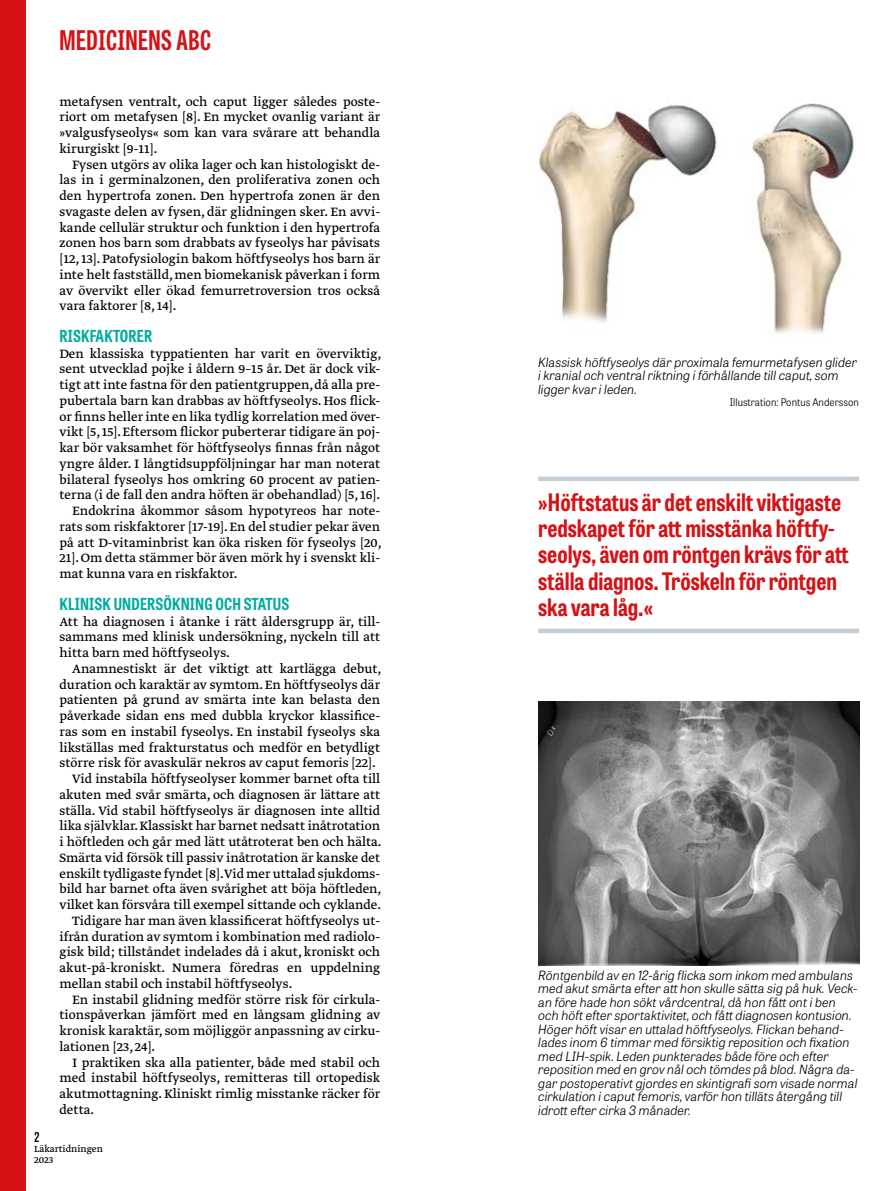
<style>
.page{position:relative;width:893px;height:1191px;background:#fff}
.page>*{position:absolute;margin:0;border:0;box-sizing:border-box;transform-origin:0 0}
.t1{font:700 27px "Tablet Gothic Compressed";letter-spacing:.02em;color:#d51317}
.t2{font:700 24px/26.2px "Tablet Gothic Condensed";color:#d51317}
.t3{font:700 16.5px "Tablet Gothic Condensed";letter-spacing:.01em;color:#00aba0}
.t4{font:14.25px/15.8px "Greta Text Pro Regular Min";color:#000;text-align:justify}
.t5{font:600 13.5px "Tablet Gothic Condensed";color:#000}
.t6{font:italic 300 12.75px/13.5px "Tablet Gothic";color:#000}
.t7{font:300 10.5px "Tablet Gothic Narrow";letter-spacing:.005em;color:#000}
.t8{font:10.5px/10.5px "Greta Text Pro";color:#000}
</style>
<div class="page">
<div style="left:0;top:0;width:26px;height:1191px;background:#d51317"></div>
<div style="left:538px;top:476px;width:321px;height:5px;background:#c4ced4"></div>
<div style="left:538px;top:628px;width:321px;height:5px;background:#c4ced4"></div>
<img style="left:538px;top:702px;width:321px;height:263px">
<img style="left:539px;top:103px;width:315px;height:231px">
<h1 class="t1" style="left:60px;top:22px;width:153px">MEDICINENS ABC</h1>
<p class="t4" style="left:60px;top:94px;width:322px">metafysen ventralt, och caput ligger således poste&shy;riort om metafysen [8]. En mycket ovanlig variant är »valgusfyseolys« som kan vara svårare att behandla kirurgiskt [9-11].</p>
<p class="t4" style="left:60px;top:157px;width:322px;text-indent:13px">Fysen utgörs av olika lager och kan histologiskt de&shy;las in i germinalzonen, den proliferativa zonen och den hypertrofa zonen. Den hypertrofa zonen är den svagaste delen av fysen, där glidningen sker. En avvi&shy;kande cellulär struktur och funktion i den hypertrofa zonen hos barn som drabbats av fyseolys har påvisats [12, 13]. Patofysiologin bakom höftfyseolys hos barn är inte helt fastställd, men biomekanisk påverkan i form av övervikt eller ökad femurretroversion tros också vara faktorer [8, 14].</p>
<p class="t3" style="left:60px;top:324px;width:94px">RISKFAKTORER</p>
<p class="t4" style="left:60px;top:346px;width:324px">Den klassiska typpatienten har varit en överviktig,</p>
<p class="t4" style="left:60px;top:362px;width:322px">sent utvecklad pojke i åldern 9–15 år. Det är dock vik-</p>
<p class="t4" style="left:60px;top:377px;width:322px">tigt att inte fastna för den patientgruppen, då alla pre-</p>
<p class="t4" style="left:60px;top:393px;width:322px">pubertala barn kan drabbas av höftfyseolys. Hos flick-</p>
<p class="t4" style="left:60px;top:409px;width:322px">or finns heller inte en lika tydlig korrelation med över-</p>
<p class="t4" style="left:60px;top:425px;width:322px">vikt [5, 15]. Eftersom flickor puberterar tidigare än poj-</p>
<p class="t4" style="left:60px;top:440px;width:322px">kar bör vaksamhet för höftfyseolys finnas från något</p>
<p class="t4" style="left:60px;top:456px;width:322px">yngre ålder. I långtidsuppföljningar har man noterat</p>
<p class="t4" style="left:60px;top:472px;width:322px">bilateral fyseolys hos omkring 60 procent av patien-</p>
<p class="t4" style="left:60px;top:488px;width:322px">terna (i de fall den andra höften är obehandlad) [5, 16].</p>
<p class="t4" style="left:72px;top:503px;width:309px">Endokrina åkommor såsom hypotyreos har note-</p>
<p class="t4" style="left:60px;top:519px;width:322px">rats som riskfaktorer [17-19]. En del studier pekar även</p>
<p class="t4" style="left:60px;top:535px;width:324px">på att D-vitaminbrist kan öka risken för fyseolys [20,</p>
<p class="t4" style="left:60px;top:551px;width:322px">21]. Om detta stämmer bör även mörk hy i svenskt kli-</p>
<p class="t4" style="left:60px;top:566px;width:180px">mat kunna vara en riskfaktor.</p>
<p class="t3" style="left:60px;top:592px;width:231px">KLINISK UNDERSÖKNING OCH STATUS</p>
<p class="t4" style="left:60px;top:614px;width:322px">Att ha diagnosen i åtanke i rätt åldersgrupp är, till&shy;sammans med klinisk undersökning, nyckeln till att hitta barn med höftfyseolys.</p>
<p class="t4" style="left:72px;top:661px;width:311px">Anamnestiskt är det viktigt att kartlägga debut,</p>
<p class="t4" style="left:60px;top:677px;width:322px">duration och karaktär av symtom. En höftfyseolys där</p>
<p class="t4" style="left:60px;top:692px;width:322px">patienten på grund av smärta inte kan belasta den</p>
<p class="t4" style="left:60px;top:708px;width:322px">påverkade sidan ens med dubbla kryckor klassifice-</p>
<p class="t4" style="left:60px;top:724px;width:322px">ras som en instabil fyseolys. En instabil fyseolys ska</p>
<p class="t4" style="left:60px;top:740px;width:322px">likställas med frakturstatus och medför en betydligt</p>
<p class="t4" style="left:60px;top:755px;width:318px">större risk för avaskulär nekros av caput femoris [22].</p>
<p class="t4" style="left:72px;top:771px;width:309px">Vid instabila höftfyseolyser kommer barnet ofta till</p>
<p class="t4" style="left:60px;top:787px;width:322px">akuten med svår smärta, och diagnosen är lättare att</p>
<p class="t4" style="left:60px;top:803px;width:322px">ställa. Vid stabil höftfyseolys är diagnosen inte alltid</p>
<p class="t4" style="left:60px;top:818px;width:322px">lika självklar. Klassiskt har barnet nedsatt inåtrotation</p>
<p class="t4" style="left:60px;top:834px;width:324px">i höftleden och går med lätt utåtroterat ben och hälta.</p>
<p class="t4" style="left:60px;top:850px;width:322px">Smärta vid försök till passiv inåtrotation är kanske det</p>
<p class="t4" style="left:60px;top:866px;width:322px">enskilt tydligaste fyndet [8].Vid mer uttalad sjukdoms-</p>
<p class="t4" style="left:60px;top:881px;width:324px">bild har barnet ofta även svårighet att böja höftleden,</p>
<p class="t4" style="left:60px;top:897px;width:323px">vilket kan försvåra till exempel sittande och cyklande.</p>
<p class="t4" style="left:72px;top:913px;width:309px">Tidigare har man även klassificerat höftfyseolys ut-</p>
<p class="t4" style="left:60px;top:929px;width:322px">ifrån duration av symtom i kombination med radiolo-</p>
<p class="t4" style="left:60px;top:944px;width:322px">gisk bild; tillståndet indelades då i akut, kroniskt och</p>
<p class="t4" style="left:60px;top:960px;width:322px">akut-på-kroniskt. Numera föredras en uppdelning</p>
<p class="t4" style="left:60px;top:976px;width:235px">mellan stabil och instabil höftfyseolys.</p>
<p class="t4" style="left:72px;top:992px;width:309px">En instabil glidning medför större risk för cirkula-</p>
<p class="t4" style="left:60px;top:1007px;width:322px">tionspåverkan jämfört med en långsam glidning av</p>
<p class="t4" style="left:60px;top:1023px;width:322px">kronisk karaktär, som möjliggör anpassning av cirku-</p>
<p class="t4" style="left:60px;top:1039px;width:97px">lationen [23, 24].</p>
<p class="t4" style="left:72px;top:1055px;width:309px">I praktiken ska alla patienter, både med stabil och</p>
<p class="t4" style="left:60px;top:1070px;width:322px">med instabil höftfyseolys, remitteras till ortopedisk</p>
<p class="t4" style="left:60px;top:1086px;width:322px">akutmottagning. Kliniskt rimlig misstanke räcker för</p>
<p class="t4" style="left:60px;top:1102px;width:36px">detta.</p>
<p class="t5" style="left:34px;top:1127px;width:7px">2</p>
<p class="t8" style="left:34px;top:1144px;width:70px">Läkartidningen<br>2023</p>
<p class="t6" style="left:538px;top:355px;width:320px">Klassisk höftfyseolys där proximala femurmetafysen glider i kranial och ventral riktning i förhållande till caput, som ligger kvar i leden.</p>
<p class="t7" style="left:730px;top:395px;width:130px">Illustration: Pontus Andersson</p>
<h2 class="t2" style="left:538px;top:488px;width:312px">»Höftstatus är det enskilt viktigaste redskapet för att misstänka höftfy&shy;seolys, även om röntgen krävs för att ställa diagnos. Tröskeln för röntgen ska vara låg.«</h2>
<p class="t6" style="left:538px;top:967px;width:321px">Röntgenbild av en 12-årig flicka som inkom med ambulans med akut smärta efter att hon skulle sätta sig på huk. Veck&shy;an före hade hon sökt vårdcentral, då hon fått ont i ben och höft efter sportaktivitet, och fått diagnosen kontusion.<br>Höger höft visar en uttalad höftfyseolys. Flickan behand&shy;lades inom 6 timmar med försiktig reposition och fixation med LIH-spik. Leden punkterades både före och efter reposition med en grov nål och tömdes på blod. Några da&shy;gar postoperativt gjordes en skintigrafi som visade normal cirkulation i caput femoris, varför hon tilläts återgång till idrott efter cirka 3 månader.</p>
</div>
